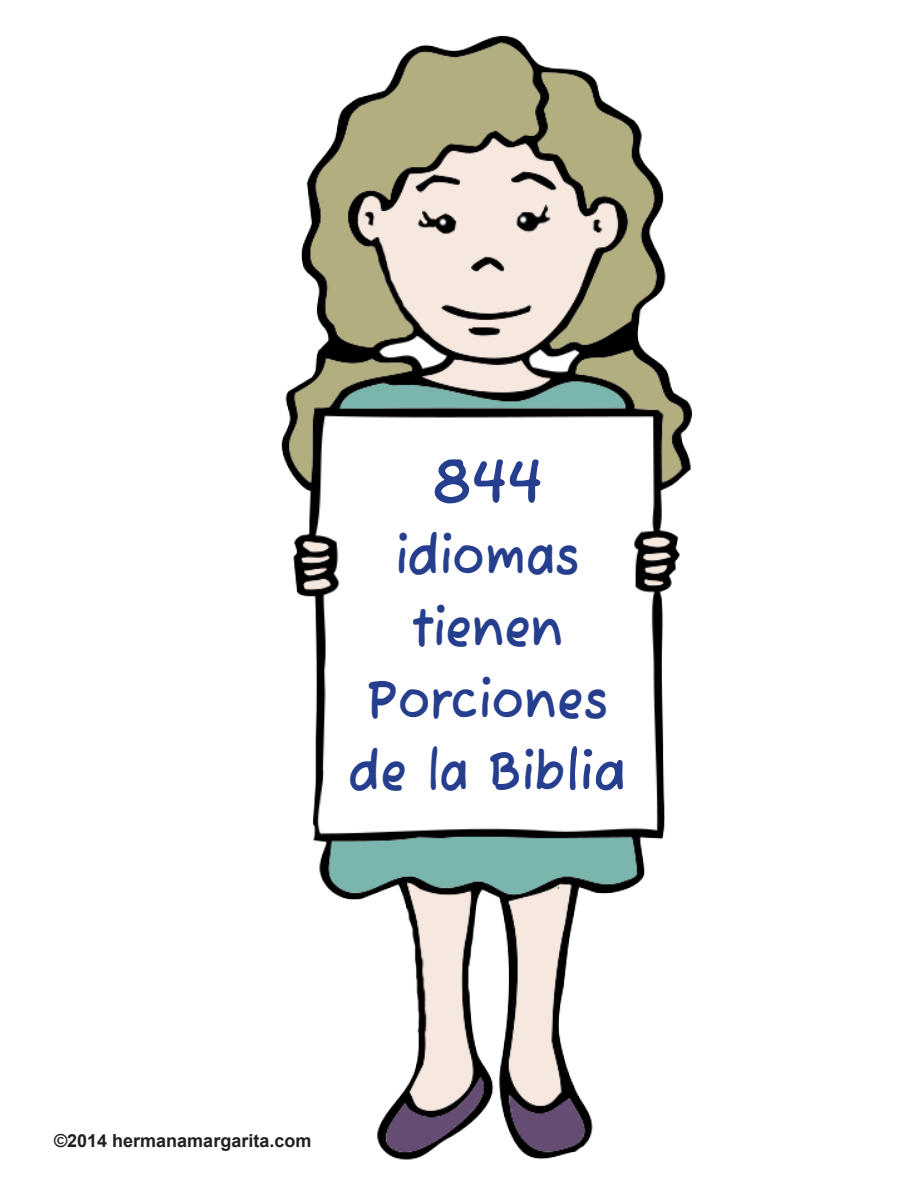
<style>
.page{position:relative;width:918px;height:1188px;background:#fff}
.page>*{position:absolute;margin:0;border:0;box-sizing:border-box;transform-origin:0 0}
.t1{font:60px "Fuzzy Bubbles ROB Bold";color:#253f8e}
.t2{font:54px/72px "Fuzzy Bubbles ROB Bold";color:#253f8e;text-align:center;scale:.9 1}
.t3{font:700 18px "Arial";color:#231f20}
</style>
<div class="page">
<img style="left:281px;top:35px;width:412px;height:1125px">
<p class="t1" style="left:432px;top:442px;width:113px">844</p>
<p class="t2" style="left:395px;top:521px;width:206px">idiomas</p>
<p class="t2" style="left:412px;top:593px;width:170px">tienen</p>
<p class="t2" style="left:349px;top:665px;width:309px">Porciones de la Biblia</p>
<p class="t3" style="left:54px;top:1129px;width:259px">©2014 hermanamargarita.com</p>
</div>
